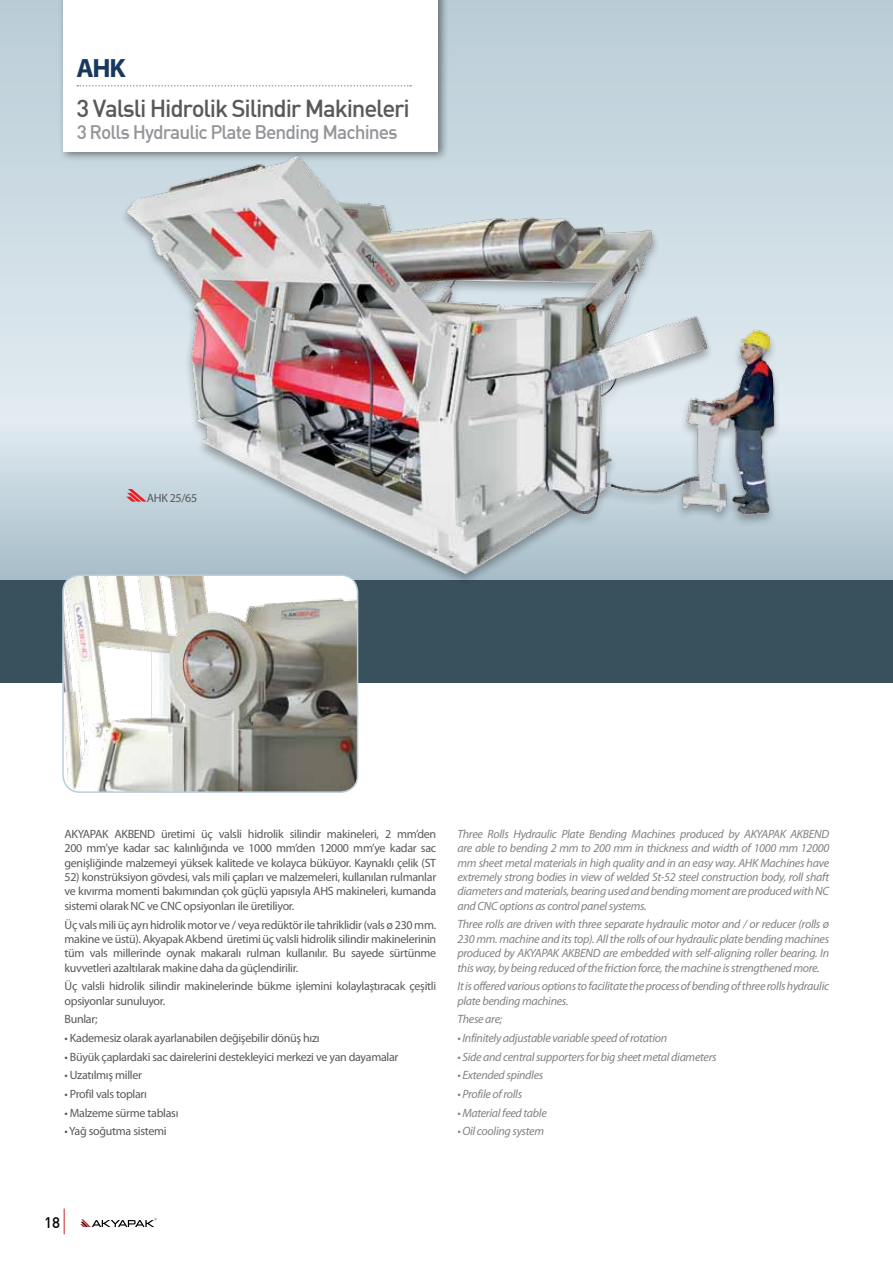
<style>
.page{position:relative;width:893px;height:1263px;background:#fff}
.page>*{position:absolute;margin:0;border:0;box-sizing:border-box;transform-origin:0 0}
.t1{font:700 26.55px "Myriad Pro";color:#18385e}
.t2{font:500 24px "DI Nbek";letter-spacing:-.05em;color:#58595b}
.t3{font:500 19.2px "DI Nbek";letter-spacing:-.05em;color:#939598}
.t4{font:500 15px "DI Nbek";color:#000}
.t5{font:12px/14.4px "Myriad Pro";letter-spacing:-.025em;color:#58595b;text-align:justify}
.t6{font:italic 12px/14.4px "Myriad Pro";letter-spacing:-.025em;color:#808285;text-align:justify}
</style>
<div class="page">
<div style="left:0;top:580px;width:893px;height:103px;background:#39505d"></div>
<svg style="left:64px;top:1209px;width:1px;height:25px"></svg>
<svg style="left:80px;top:1218px;width:77px;height:9px"></svg>
<svg style="left:0;top:0;width:893px;height:580px;background:#c8d7e0"></svg>
<div style="left:59px;top:0;width:390px;height:162px;background:#000;opacity:.46"></div>
<div style="left:64px;top:0;width:374px;height:151px;background:#fff"></div>
<img style="left:111px;top:130px;width:671px;height:450px">
<svg style="left:77px;top:85px;width:334px;height:2px"></svg>
<img style="left:63px;top:575px;width:295px;height:217px">
<div style="left:62px;top:574px;width:296px;height:219px;border:2px solid #b8d0dc;border-radius:17px"></div>
<svg style="left:126px;top:489px;width:21px;height:13px"></svg>
<h1 class="t1" style="left:77px;top:51px;width:51px">AHK</h1>
<h2 class="t2" style="left:77px;top:93px;width:335px">3 Valsli Hidrolik Silindir Makineleri</h2>
<h3 class="t3" style="left:77px;top:120px;width:323px">3 Rolls Hydraulic Plate Bending Machines</h3>
<p class="t5" style="left:147px;top:490px;width:52px">AHK 25/65</p>
<p class="t5" style="left:65px;top:826px;width:373px">AKYAPAK AKBEND üretimi üç valsli hidrolik silindir makineleri, 2 mm’den 200 mm’ye kadar sac kalınlığında ve 1000 mm’den 12000 mm’ye kadar sac genişliğinde malzemeyi yüksek kalitede ve kolayca büküyor. Kaynaklı çelik (ST</p>
<p class="t5" style="left:65px;top:870px;width:373px">52) konstrüksiyon gövdesi, vals mili çapları ve malzemeleri, kullanılan rulmanlar ve kıvırma momenti bakımından çok güçlü yapısıyla AHS makineleri, kumanda sistemi olarak NC ve CNC opsiyonları ile üretiliyor.</p>
<p class="t5" style="left:65px;top:917px;width:373px">Üç vals mili üç ayrı hidrolik motor ve / veya redüktör ile tahriklidir (vals ø 230 mm. makine ve üstü). Akyapak Akbend üretimi üç valsli hidrolik silindir makinelerinin tüm vals millerinde oynak makaralı rulman kullanılır. Bu sayede sürtünme kuvvetleri azaltılarak makine daha da güçlendirilir.</p>
<p class="t5" style="left:65px;top:979px;width:373px">Üç valsli hidrolik silindir makinelerinde bükme işlemini kolaylaştıracak çeşitli opsiyonlar sunuluyor.</p>
<p class="t5" style="left:65px;top:1012px;width:35px">Bunlar;</p>
<p class="t5" style="left:65px;top:1031px;width:257px">• Kademesiz olarak ayarlanabilen değişebilir dönüş hızı</p>
<p class="t5" style="left:65px;top:1049px;width:335px">• Büyük çaplardaki sac dairelerini destekleyici merkezi ve yan dayamalar</p>
<p class="t5" style="left:65px;top:1068px;width:79px">• Uzatılmış miller</p>
<p class="t5" style="left:65px;top:1086px;width:84px">• Profil vals topları</p>
<p class="t5" style="left:65px;top:1105px;width:115px">• Malzeme sürme tablası</p>
<p class="t5" style="left:65px;top:1124px;width:104px">• Yağ soğutma sistemi</p>
<p class="t6" style="left:457px;top:826px;width:373px">Three Rolls Hydraulic Plate Bending Machines produced by AKYAPAK AKBEND are able to bending 2 mm to 200 mm in thickness and width of 1000 mm 12000 mm sheet metal materials in high quality and in an easy way. AHK Machines have extremely strong bodies in view of welded St-52 steel construction body, roll shaft diameters and materials, bearing used and bending moment are produced with NC and CNC options as control panel systems.</p>
<p class="t6" style="left:457px;top:917px;width:373px">Three rolls are driven with three separate hydraulic motor and / or reducer (rolls ø 230 mm. machine and its top). All the rolls of our hydraulic plate bending machines produced by AKYAPAK AKBEND are embedded with self-aligning roller bearing. In this way, by being reduced of the friction force, the machine is strengthened more.</p>
<p class="t6" style="left:457px;top:979px;width:373px">It is offered various options to facilitate the process of bending of three rolls hydraulic plate bending machines.</p>
<p class="t6" style="left:457px;top:1012px;width:46px">These are;</p>
<p class="t6" style="left:457px;top:1031px;width:211px">• Infinitely adjustable variable speed of rotation</p>
<p class="t6" style="left:457px;top:1049px;width:261px">• Side and central supporters for big sheet metal diameters</p>
<p class="t6" style="left:457px;top:1068px;width:87px">• Extended spindles</p>
<p class="t6" style="left:457px;top:1086px;width:66px">• Profile of rolls</p>
<p class="t6" style="left:457px;top:1105px;width:91px">• Material feed table</p>
<p class="t6" style="left:457px;top:1124px;width:88px">• Oil cooling system</p>
<p class="t4" style="left:44px;top:1213px;width:17px">18</p>
</div>
